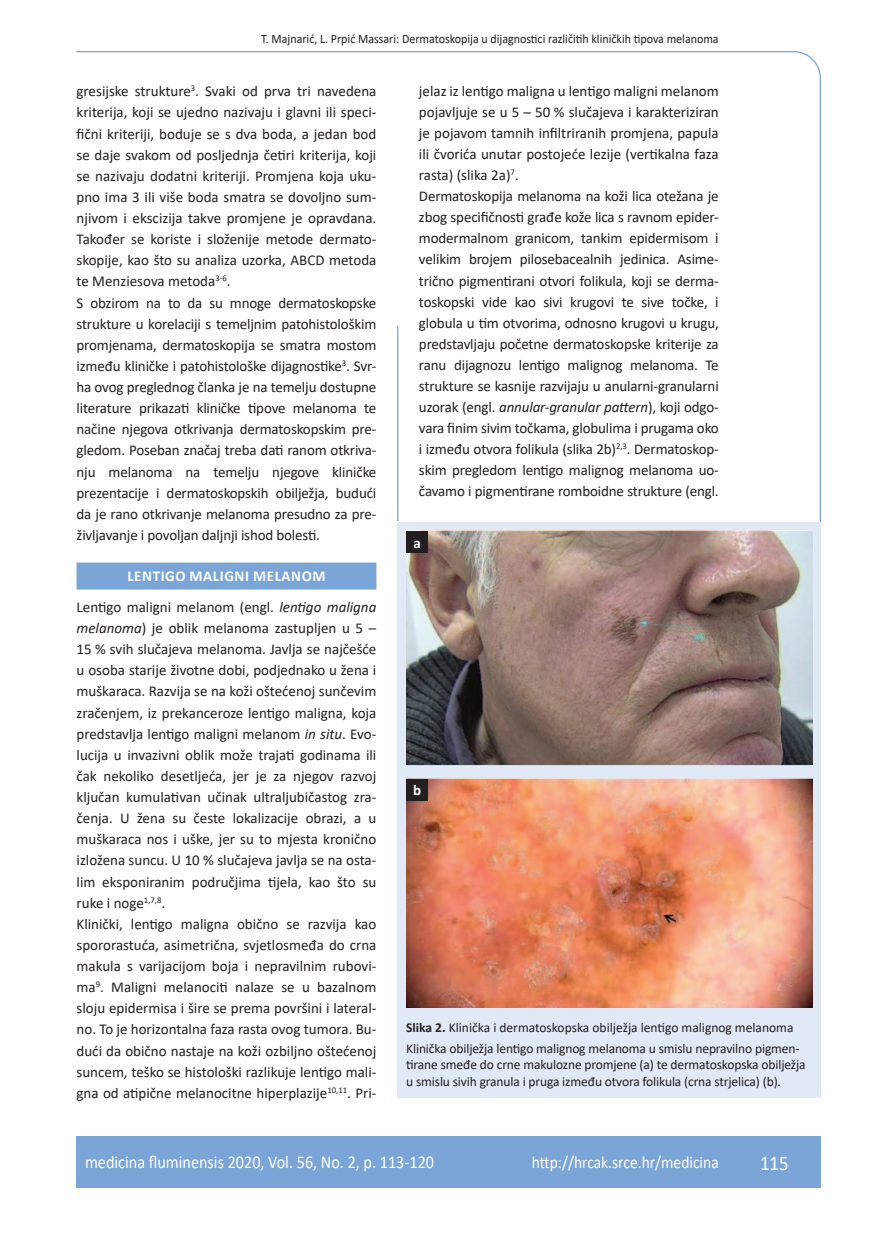
<style>
.page{position:relative;width:872px;height:1234px;background:#fff}
.page>*{position:absolute;margin:0;border:0;box-sizing:border-box;transform-origin:0 0}
.t1{font:21px "Calibri";color:#fff;scale:.9 1}
.t2{font:18px "Calibri";color:#fff;scale:.9 1}
.t3{font:17.25px "Calibri";color:#fff;scale:.9 1}
.osnovni_tekst{font:15px/21.1px "Calibri";color:#231f20;text-align:justify}
.naslov_ruler{font:700 15px "Calibri";letter-spacing:.04em;color:#fff}
.slika{font:700 15px "Calibri";color:#fff}
.potpis_slika{font:13.5px/16.5px "Calibri";letter-spacing:-.01em;color:#231f20}
.glava{font:12.75px "Calibri";color:#231f20;scale:.94 1}
.s1{font-style:italic}
.s2{font-weight:700}
</style>
<div class="page">
<svg style="left:76px;top:51px;width:745px;height:473px"></svg>
<hr style="left:397px;top:325px;width:1px;height:196px;background:#7ca5d7">
<div style="left:77px;top:1135px;width:744px;height:51px;background:#7ca5d7"></div>
<div style="left:77px;top:562px;width:299px;height:27px;background:#7ca5d7"></div>
<div style="left:398px;top:522px;width:423px;height:575px;background:#e1e9f6"></div>
<img style="left:406px;top:531px;width:407px;height:475px">
<div style="left:406px;top:531px;width:22px;height:21px;background:#231f20"></div>
<div style="left:406px;top:779px;width:22px;height:21px;background:#231f20"></div>
<p class="glava" style="left:261px;top:29px;width:488px">T. Majnarić, L. Prpić Massari: Dermatoskopija u dijagnostici različitih kliničkih tipova melanoma</p>
<p class="osnovni_tekst" style="left:77px;top:80px;width:301px">gresijske strukture<sup>3</sup>. Svaki od prva tri navedena kriterija, koji se ujedno nazivaju i glavni ili speci&shy;fični kriteriji, boduje se s dva boda, a jedan bod se daje svakom od posljednja četiri kriterija, koji se nazivaju dodatni kriteriji. Promjena koja uku&shy;pno ima 3 ili više boda smatra se dovoljno sum&shy;njivom i ekscizija takve promjene je opravdana.<br>Također se koriste i složenije metode dermato&shy;skopije, kao što su analiza uzorka, ABCD metoda te Menziesova metoda<sup>3-6</sup>.</p>
<p class="osnovni_tekst" style="left:77px;top:291px;width:301px">S obzirom na to da su mnoge dermatoskopske strukture u korelaciji s temeljnim patohistološkim promjenama, dermatoskopija se smatra mostom između kliničke i patohistološke dijagnostike<sup>3</sup>. Svr&shy;ha ovog preglednog članka je na temelju dostupne literature prikazati kliničke tipove melanoma te načine njegova otkrivanja dermatoskopskim pre&shy;gledom. Poseban značaj treba dati ranom otkriva&shy;nju melanoma na temelju njegove kliničke prezentacije i dermatoskopskih obilježja, budući da je rano otkrivanje melanoma presudno za pre&shy;življavanje i povoljan daljnji ishod bolesti.</p>
<p class="naslov_ruler" style="left:127px;top:565px;width:200px">LENTIGO MALIGNI MELANOM</p>
<p class="osnovni_tekst" style="left:77px;top:596px;width:301px">Lentigo maligni melanom (engl. <span class="s1">lentigo maligna melanoma</span>) je oblik melanoma zastupljen u 5 – 15 % svih slučajeva melanoma. Javlja se najčešće u osoba starije životne dobi, podjednako u žena i muškaraca. Razvija se na koži oštećenoj sunčevim zračenjem, iz prekanceroze lentigo maligna, koja predstavlja lentigo maligni melanom <span class="s1">in situ</span>. Evo&shy;lucija u invazivni oblik može trajati godinama ili čak nekoliko desetljeća, jer je za njegov razvoj ključan kumulativan učinak ultraljubičastog zra&shy;čenja. U žena su česte lokalizacije obrazi, a u muškaraca nos i uške, jer su to mjesta kronično izložena suncu. U 10 % slučajeva javlja se na osta&shy;lim eksponiranim područjima tijela, kao što su ruke i noge<sup>1,7,8</sup>.</p>
<p class="osnovni_tekst" style="left:77px;top:912px;width:301px">Klinički, lentigo maligna obično se razvija kao spororastuća, asimetrična, svjetlosmeđa do crna makula s varijacijom boja i nepravilnim rubovi&shy;ma<sup>9</sup>. Maligni melanociti nalaze se u bazalnom sloju epidermisa i šire se prema površini i lateral&shy;no. To je horizontalna faza rasta ovog tumora. Bu&shy;dući da obično nastaje na koži ozbiljno oštećenoj suncem, teško se histološki razlikuje lentigo mali&shy;gna od atipične melanocitne hiperplazije<sup>10,11</sup>. Pri-</p>
<p class="osnovni_tekst" style="left:419px;top:80px;width:301px">jelaz iz lentigo maligna u lentigo maligni melanom pojavljuje se u 5 – 50 % slučajeva i karakteriziran je pojavom tamnih infiltriranih promjena, papula ili čvorića unutar postojeće lezije (vertikalna faza rasta) (slika 2a)<sup>7</sup>.</p>
<p class="osnovni_tekst" style="left:419px;top:185px;width:301px">Dermatoskopija melanoma na koži lica otežana je zbog specifičnosti građe kože lica s ravnom epider&shy;modermalnom granicom, tankim epidermisom i velikim brojem pilosebacealnih jedinica. Asime&shy;trično pigmentirani otvori folikula, koji se derma&shy;toskopski vide kao sivi krugovi te sive točke, i globula u tim otvorima, odnosno krugovi u krugu, predstavljaju početne dermatoskopske kriterije za ranu dijagnozu lentigo malignog melanoma. Te strukture se kasnije razvijaju u anularni-granularni uzorak (engl. <span class="s1">annular-granular pattern</span>), koji odgo&shy;vara finim sivim točkama, globulima i prugama oko i između otvora folikula (slika 2b)<sup>2,3</sup>. Dermatoskop&shy;skim pregledom lentigo malignog melanoma uo&shy;čavamo i pigmentirane romboidne strukture (engl.</p>
<p class="slika" style="left:413px;top:532px;width:9px">a</p>
<p class="slika" style="left:413px;top:779px;width:10px">b</p>
<p class="potpis_slika" style="left:406px;top:1018px;width:389px"><span class="s2">Slika 2.</span> Klinička i dermatoskopska obilježja lentigo malignog melanoma</p>
<p class="potpis_slika" style="left:406px;top:1039px;width:401px">Klinička obilježja lentigo malignog melanoma u smislu nepravilno pigmen&shy;tirane smeđe do crne makulozne promjene (a) te dermatoskopska obilježja u smislu sivih granula i pruga između otvora folikula (crna strjelica) (b).</p>
<p class="t2" style="left:85px;top:1149px;width:389px">medicina fluminensis 2020, Vol. 56, No. 2, p. 113-120</p>
<p class="t3" style="left:532px;top:1150px;width:209px">http://hrcak.srce.hr/medicina</p>
<p class="t1" style="left:760px;top:1147px;width:33px">115</p>
</div>
